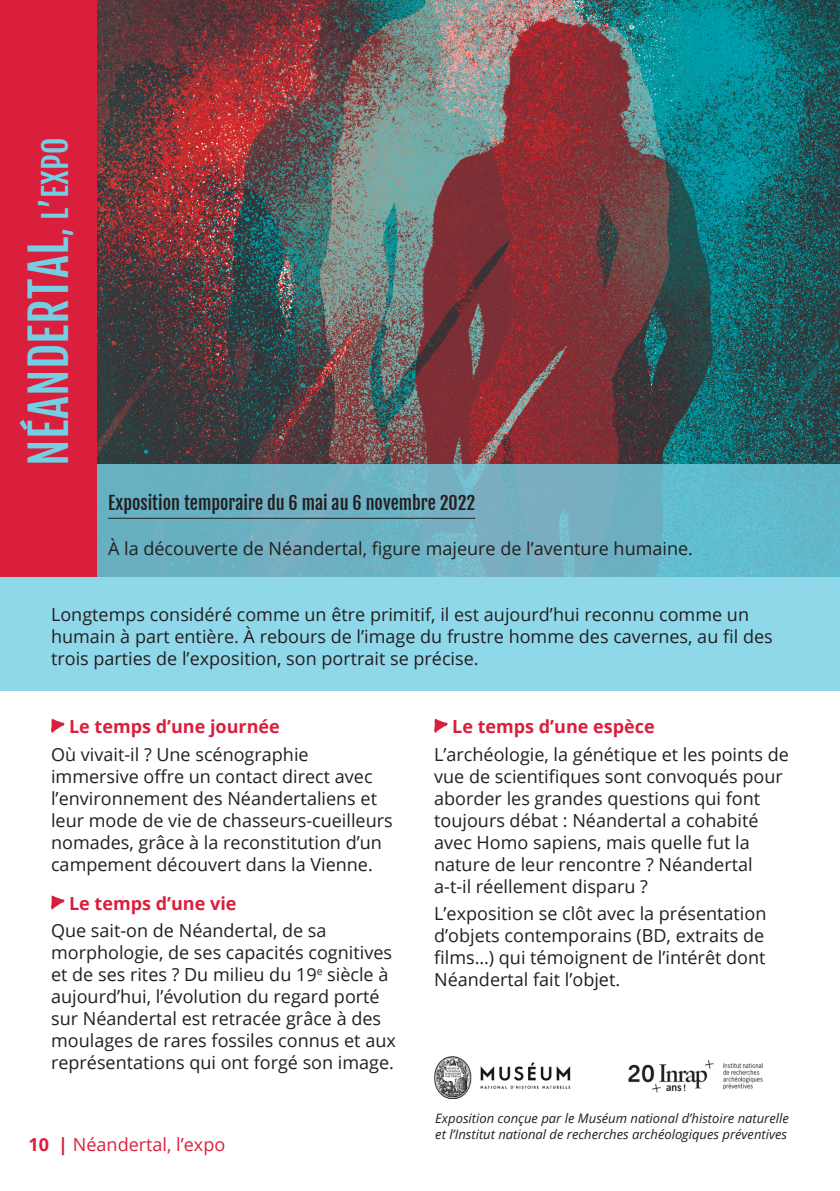
<style>
.page{position:relative;width:840px;height:1191px;background:#fff}
.page>*{position:absolute;margin:0;border:0;box-sizing:border-box;transform-origin:0 0}
.TITRE_1{font:48px "Fjalla One";letter-spacing:.01em;color:#74cfe4}
.Texte_courant_descri{font:18px/22px "Open Sans";color:#231f20}
.Texte_courant_descri-2{font:700 18px "Open Sans";color:#da1f3c}
.Titre_atelier{font:18px "Fjalla One";color:#231f20}
.Texte_courant_descri-3{font:18px "Open Sans";color:#da1f3c}
.Texte_courant_descri-4{font:italic 13px "Open Sans";color:#231f20}
.s1{font-size:32px}
.s2{font-weight:700}
</style>
<div class="page">
<img style="left:96px;top:0;width:743px;height:464px">
<svg style="left:51px;top:718px;width:14px;height:15px"></svg>
<svg style="left:51px;top:895px;width:14px;height:15px"></svg>
<svg style="left:434px;top:718px;width:13px;height:15px"></svg>
<svg style="left:0;top:464px;width:839px;height:226px;background:#7ec6d7"></svg>
<hr style="left:108px;top:518px;width:367px;height:1px;background:#231f20">
<div style="left:0;top:0;width:96px;height:576px;background:#da1f3c"></div>
<img style="left:434px;top:1056px;width:137px;height:42px">
<img style="left:628px;top:1060px;width:135px;height:33px">
<p class="TITRE_1" style="left:20px;top:466px;width:329px;rotate:-90deg">NÉANDERTAL<span class="s1">, L’EXPO</span></p>
<p class="Titre_atelier" style="left:108px;top:492px;width:368px">Exposition temporaire du 6 mai au 6 novembre 2022</p>
<p class="Texte_courant_descri" style="left:108px;top:537px;width:586px">À la découverte de Néandertal, figure majeure de l’aventure humaine.</p>
<p class="Texte_courant_descri" style="left:51px;top:603px;width:722px">Longtemps considéré comme un être primitif, il est aujourd’hui reconnu comme un humain à part entière. À rebours de l’image du frustre homme des cavernes, au fil des trois parties de l’exposition, son portrait se précise.</p>
<p class="Texte_courant_descri-2" style="left:69px;top:713px;width:212px">Le temps d’une journée</p>
<p class="Texte_courant_descri" style="left:51px;top:742px;width:343px">Où vivait-il ? Une scénographie immersive offre un contact direct avec l’environnement des Néandertaliens et leur mode de vie de chasseurs-cueilleurs nomades, grâce à la reconstitution d’un campement découvert dans la Vienne.</p>
<p class="Texte_courant_descri-2" style="left:69px;top:890px;width:169px">Le temps d’une vie</p>
<p class="Texte_courant_descri" style="left:51px;top:919px;width:346px">Que sait-on de Néandertal, de sa morphologie, de ses capacités cognitives et de ses rites ? Du milieu du 19<sup>e</sup> siècle à aujourd’hui, l’évolution du regard porté sur Néandertal est retracée grâce à des moulages de rares fossiles connus et aux représentations qui ont forgé son image.</p>
<p class="Texte_courant_descri-3" style="left:28px;top:1132px;width:198px"><span class="s2">10 |</span> Néandertal, l’expo</p>
<p class="Texte_courant_descri-2" style="left:452px;top:713px;width:204px">Le temps d’une espèce</p>
<p class="Texte_courant_descri" style="left:434px;top:742px;width:356px">L’archéologie, la génétique et les points de vue de scientifiques sont convoqués pour aborder les grandes questions qui font toujours débat : Néandertal a cohabité avec Homo sapiens, mais quelle fut la nature de leur rencontre ? Néandertal a-t-il réellement disparu ?</p>
<p class="Texte_courant_descri" style="left:434px;top:902px;width:333px;text-align:justify">L’exposition se clôt avec la présentation d’objets contemporains (BD, extraits de films…) qui témoignent de l’intérêt dont Néandertal fait l’objet.</p>
<p class="Texte_courant_descri-4" style="left:435px;top:1109px;width:355px">Exposition conçue par le Muséum national d’histoire naturelle</p>
<p class="Texte_courant_descri-4" style="left:435px;top:1125px;width:353px">et l’Institut national de recherches archéologiques préventives</p>
</div>
